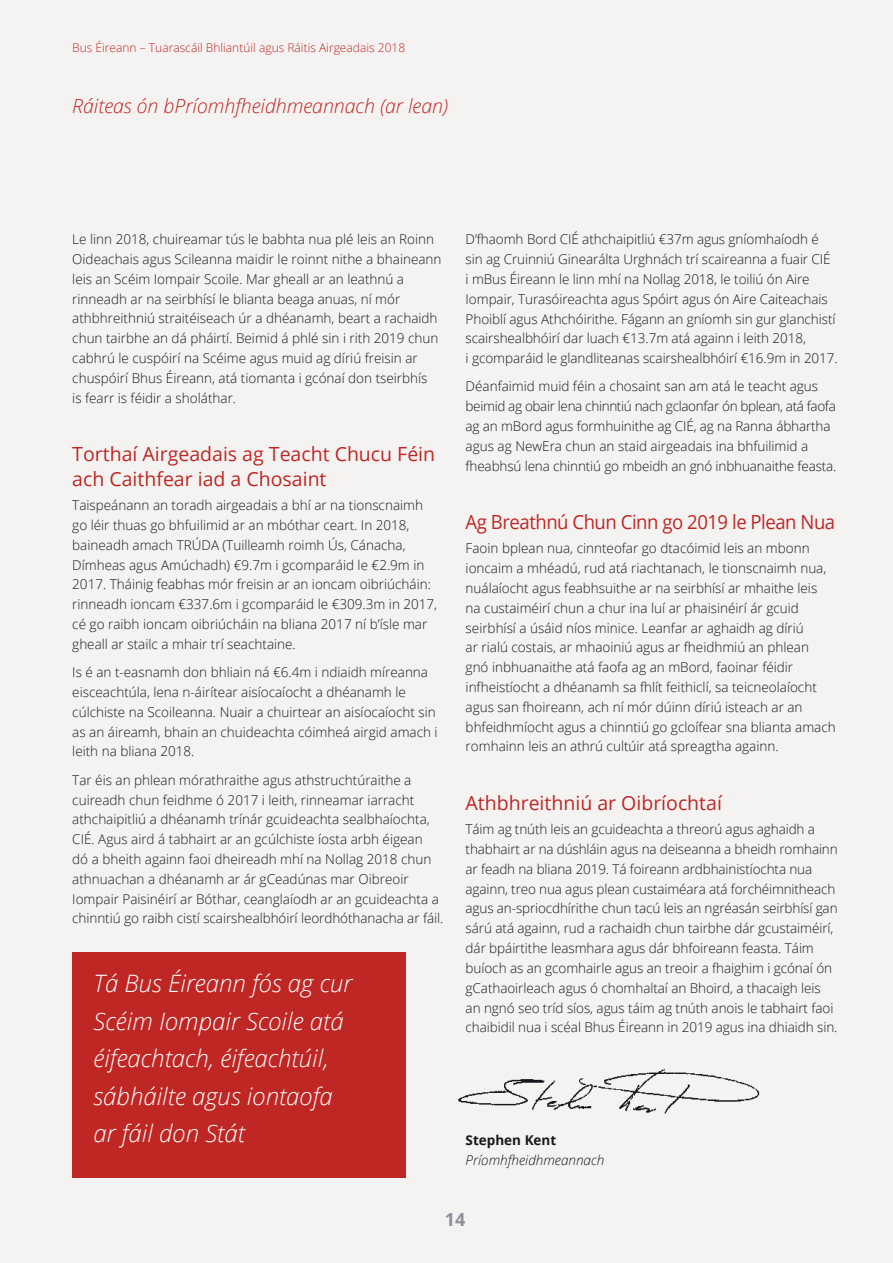
<style>
.page{position:relative;width:893px;height:1263px;background:#f4f3f2}
.page>*{position:absolute;margin:0;border:0;box-sizing:border-box;transform-origin:0 0}
.Pull_Quote_White{font:italic 300 24px/37.5px "Open Sans";color:#fff}
.t1{font:19.5px/24.8px "Open Sans";color:#bf2724}
.t2{font:italic 300 19.5px "Open Sans";color:#bf2724}
.t3{font:19.5px "Open Sans";letter-spacing:-.025em;color:#bf2724;scale:.95 1}
.t4{font:700 18px "Open Sans";color:#8e8e98}
.Body_0-0__2{font:300 13.5px/19.8px "Open Sans";color:#1a171c}
.Body_0-0__2-2{font:italic 300 13.5px "Open Sans";color:#1a171c}
.Body_0-0__0{font:700 13.5px "Open Sans";color:#1a171c}
.t5{font:300 12px "Open Sans";color:#bf2724}
</style>
<div class="page">
<img style="left:457px;top:1068px;width:303px;height:46px">
<div style="left:72px;top:952px;width:333px;height:226px;background:#bf2724"></div>
<p class="t5" style="left:72px;top:39px;width:334px">Bus Éireann – Tuarascáil Bhliantúil agus Ráitis Airgeadais 2018</p>
<h2 class="t2" style="left:72px;top:92px;width:377px">Ráiteas ón bPríomhfheidhmeannach (ar lean)</h2>
<p class="Body_0-0__2" style="left:72px;top:229px;width:371px">Le linn 2018, chuireamar tús le babhta nua plé leis an Roinn Oideachais agus Scileanna maidir le roinnt nithe a bhaineann leis an Scéim Iompair Scoile. Mar gheall ar an leathnú a rinneadh ar na seirbhísí le blianta beaga anuas, ní mór athbhreithniú straitéiseach úr a dhéanamh, beart a rachaidh chun tairbhe an dá pháirtí. Beimid á phlé sin i rith 2019 chun cabhrú le cuspóirí na Scéime agus muid ag díriú freisin ar chuspóirí Bhus Éireann, atá tiomanta i gcónaí don tseirbhís<br>is fearr is féidir a sholáthar.</p>
<h2 class="t1" style="left:72px;top:441px;width:364px">Torthaí Airgeadais ag Teacht Chucu Féin ach Caithfear iad a Chosaint</h2>
<p class="Body_0-0__2" style="left:72px;top:495px;width:366px">Taispeánann an toradh airgeadais a bhí ar na tionscnaimh go léir thuas go bhfuilimid ar an mbóthar ceart. In 2018, baineadh amach TRÚDA (Tuilleamh roimh Ús, Cánacha, Dímheas agus Amúchadh) €9.7m i gcomparáid le €2.9m in 2017. Tháinig feabhas mór freisin ar an ioncam oibriúcháin: rinneadh ioncam €337.6m i gcomparáid le €309.3m in 2017, cé go raibh ioncam oibriúcháin na bliana 2017 ní b’ísle mar gheall ar stailc a mhair trí seachtaine.</p>
<p class="Body_0-0__2" style="left:72px;top:662px;width:367px">Is é an t-easnamh don bhliain ná €6.4m i ndiaidh míreanna eisceachtúla, lena n-áirítear aisíocaíocht a dhéanamh le cúlchiste na Scoileanna. Nuair a chuirtear an aisíocaíocht sin as an áireamh, bhain an chuideachta cóimheá airgid amach i leith na bliana 2018.</p>
<p class="Body_0-0__2" style="left:72px;top:769px;width:372px">Tar éis an phlean mórathraithe agus athstruchtúraithe a cuireadh chun feidhme ó 2017 i leith, rinneamar iarracht athchaipitliú a dhéanamh trínár gcuideachta sealbhaíochta, CIÉ. Agus aird á tabhairt ar an gcúlchiste íosta arbh éigean<br>dó a bheith againn faoi dheireadh mhí na Nollag 2018 chun athnuachan a dhéanamh ar ár gCeadúnas mar Oibreoir Iompair Paisinéirí ar Bóthar, ceanglaíodh ar an gcuideachta a chinntiú go raibh cistí scairshealbhóirí leordhóthanacha ar fáil.</p>
<p class="Pull_Quote_White" style="left:94px;top:964px;width:260px">Tá Bus Éireann fós ag cur<br>Scéim Iompair Scoile atá éifeachtach, éifeachtúil, sábháilte agus iontaofa ar fáil don Stát</p>
<p class="Body_0-0__2" style="left:466px;top:229px;width:374px">D’fhaomh Bord CIÉ athchaipitliú €37m agus gníomhaíodh é sin ag Cruinniú Ginearálta Urghnách trí scaireanna a fuair CIÉ<br>i mBus Éireann le linn mhí na Nollag 2018, le toiliú ón Aire Iompair, Turasóireachta agus Spóirt agus ón Aire Caiteachais Phoiblí agus Athchóirithe. Fágann an gníomh sin gur glanchistí scairshealbhóirí dar luach €13.7m atá againn i leith 2018,<br>i gcomparáid le glandliteanas scairshealbhóirí €16.9m in 2017.</p>
<p class="Body_0-0__2" style="left:466px;top:376px;width:372px">Déanfaimid muid féin a chosaint san am atá le teacht agus beimid ag obair lena chinntiú nach gclaonfar ón bplean, atá faofa ag an mBord agus formhuinithe ag CIÉ, ag na Ranna ábhartha agus ag NewEra chun an staid airgeadais ina bhfuilimid a fheabhsú lena chinntiú go mbeidh an gnó inbhuanaithe feasta.</p>
<h2 class="t3" style="left:466px;top:509px;width:391px">Ag Breathnú Chun Cinn go 2019 le Plean Nua</h2>
<p class="Body_0-0__2" style="left:466px;top:538px;width:372px">Faoin bplean nua, cinnteofar go dtacóimid leis an mbonn ioncaim a mhéadú, rud atá riachtanach, le tionscnaimh nua, nuálaíocht agus feabhsuithe ar na seirbhísí ar mhaithe leis<br>na custaiméirí chun a chur ina luí ar phaisinéirí ár gcuid seirbhísí a úsáid níos minice. Leanfar ar aghaidh ag díriú<br>ar rialú costais, ar mhaoiniú agus ar fheidhmiú an phlean<br>gnó inbhuanaithe atá faofa ag an mBord, faoinar féidir infheistíocht a dhéanamh sa fhlít feithiclí, sa teicneolaíocht agus san fhoireann, ach ní mór dúinn díriú isteach ar an bhfeidhmíocht agus a chinntiú go gcloífear sna blianta amach romhainn leis an athrú cultúir atá spreagtha againn.</p>
<h2 class="t1" style="left:466px;top:790px;width:258px">Athbhreithniú ar Oibríochtaí</h2>
<p class="Body_0-0__2" style="left:466px;top:819px;width:374px">Táim ag tnúth leis an gcuideachta a threorú agus aghaidh a thabhairt ar na dúshláin agus na deiseanna a bheidh romhainn ar feadh na bliana 2019. Tá foireann ardbhainistíochta nua againn, treo nua agus plean custaiméara atá forchéimnitheach agus an-spriocdhírithe chun tacú leis an ngréasán seirbhísí gan sárú atá againn, rud a rachaidh chun tairbhe dár gcustaiméirí, dár bpáirtithe leasmhara agus dár bhfoireann feasta. Táim buíoch as an gcomhairle agus an treoir a fhaighim i gcónaí ón gCathaoirleach agus ó chomhaltaí an Bhoird, a thacaigh leis an ngnó seo tríd síos, agus táim ag tnúth anois le tabhairt faoi chaibidil nua i scéal Bhus Éireann in 2019 agus ina dhiaidh sin.</p>
<p class="Body_0-0__0" style="left:466px;top:1130px;width:92px">Stephen Kent</p>
<p class="Body_0-0__2-2" style="left:466px;top:1150px;width:140px">Príomhfheidhmeannach</p>
<h3 class="t4" style="left:445px;top:1206px;width:22px">14</h3>
</div>
